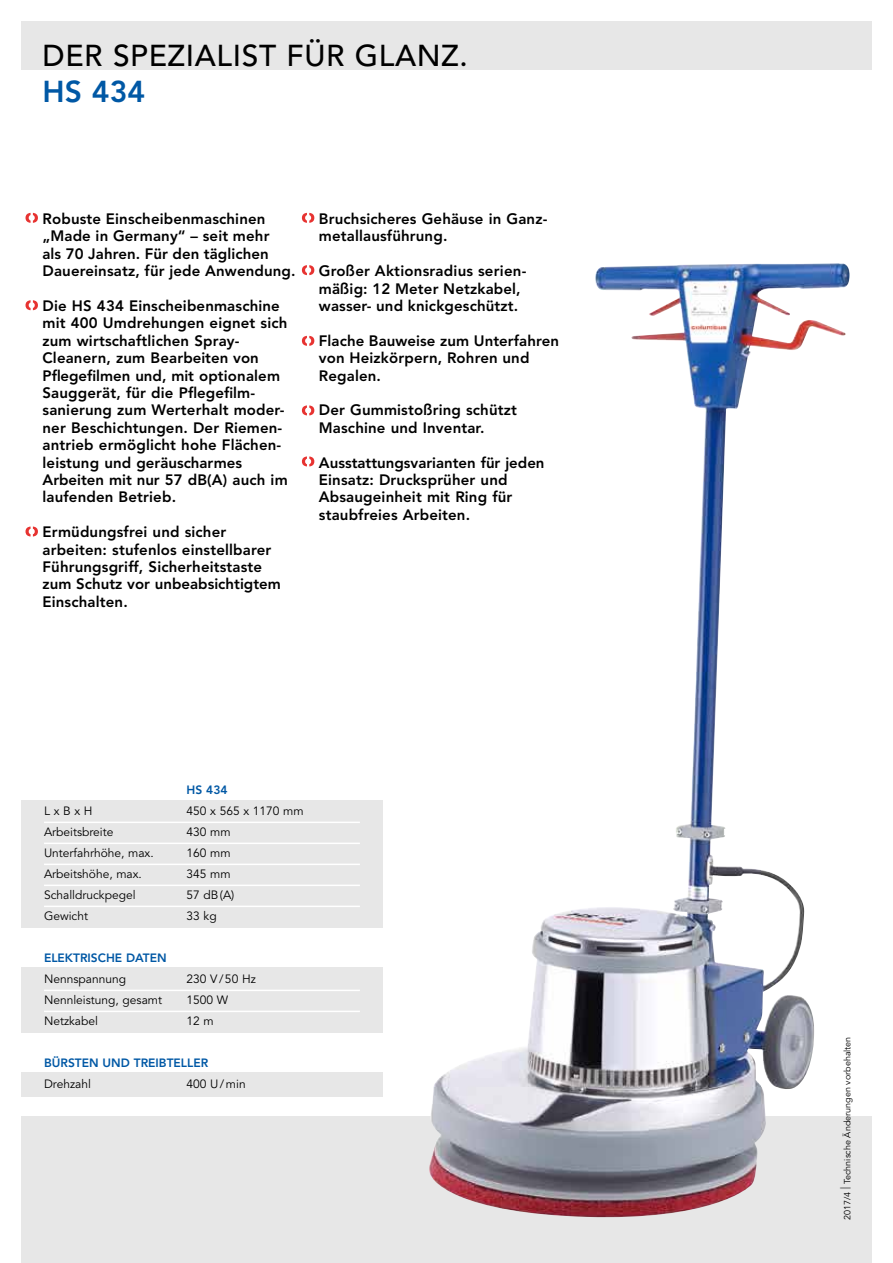
<style>
.page{position:relative;width:893px;height:1263px;background:#fff}
.page>*{position:absolute;margin:0;border:0;box-sizing:border-box;transform-origin:0 0}
.t1{font:500 30px "Avenir";letter-spacing:.02em;color:#000}
.t2{font:800 30px "Avenir";color:#0058a5}
.t3{font:800 15px/17.4px "Avenir";letter-spacing:.01em;color:#000}
.t4{font:12px "Avenir";color:#000}
.t5{font:800 12px "Avenir";color:#0058a5}
.t6{font:9px "Avenir";color:#000}
.s1{font-size:13.5px}
</style>
<div class="page">
<div style="left:21px;top:1117px;width:851px;height:146px;background:#e7e7e7"></div>
<div style="left:21px;top:21px;width:851px;height:49px;background:#e7e7e7"></div>
<img style="left:425px;top:264px;width:389px;height:954px">
<svg style="left:26px;top:213px;width:12px;height:10px"></svg>
<svg style="left:302px;top:213px;width:12px;height:10px"></svg>
<svg style="left:302px;top:265px;width:12px;height:10px"></svg>
<svg style="left:302px;top:336px;width:12px;height:10px"></svg>
<svg style="left:302px;top:405px;width:12px;height:10px"></svg>
<svg style="left:302px;top:456px;width:12px;height:10px"></svg>
<svg style="left:26px;top:300px;width:12px;height:10px"></svg>
<svg style="left:26px;top:526px;width:12px;height:10px"></svg>
<div style="left:21px;top:800px;width:362px;height:297px;background:#e7e7e7"></div>
<div style="left:21px;top:928px;width:362px;height:38px;background:#fff"></div>
<div style="left:21px;top:1033px;width:362px;height:38px;background:#fff"></div>
<hr style="left:44px;top:822px;width:316px;height:1px;background:#fff">
<hr style="left:44px;top:843px;width:316px;height:1px;background:#fff">
<hr style="left:44px;top:864px;width:316px;height:1px;background:#fff">
<hr style="left:44px;top:885px;width:316px;height:1px;background:#fff">
<hr style="left:44px;top:906px;width:316px;height:1px;background:#fff">
<hr style="left:44px;top:990px;width:316px;height:1px;background:#fff">
<hr style="left:44px;top:1011px;width:316px;height:1px;background:#fff">
<h1 class="t1" style="left:43px;top:38px;width:427px">DER SPEZIALIST FÜR GLANZ.</h1>
<h1 class="t2" style="left:43px;top:78px;width:104px">HS 434</h1>
<p class="t3" style="left:43px;top:211px;width:255px">Robuste Einscheibenmaschinen „Made in Germany“ – seit mehr<br>als 70 Jahren. Für den täglichen<br>Dauereinsatz, für jede Anwendung.</p>
<p class="t3" style="left:43px;top:298px;width:247px">Die HS 434 Einscheibenmaschine mit 400 Umdrehungen eignet sich zum wirtschaftlichen Spray-<br>Cleanern, zum Bearbeiten von<br>Pflegefilmen und, mit optionalem<br>Sauggerät, für die Pflege film&shy;sanierung zum Werterhalt moder&shy;ner Beschichtungen. Der Riemen&shy;antrieb ermöglicht hohe Flächen&shy;leistung und geräuscharmes<br>Arbeiten mit nur 57 dB(A) auch im laufenden Betrieb.</p>
<p class="t3" style="left:43px;top:525px;width:240px">Ermüdungsfrei und sicher arbeiten: stufenlos einstellbarer<br>Führungsgriff, Sicherheitstaste zum Schutz vor unbeabsichtigtem<br>Einschalten.</p>
<p class="t3" style="left:319px;top:211px;width:230px">Bruchsicheres Gehäuse in Ganz&shy;metallausführung.</p>
<p class="t3" style="left:319px;top:264px;width:209px">Großer Aktionsradius serien&shy;mäßig: 12 Meter Netzkabel, wasser- und knickgeschützt.</p>
<p class="t3" style="left:319px;top:333px;width:242px">Flache Bauweise zum Unterfahren von Heizkörpern, Rohren und<br>Regalen.</p>
<p class="t3" style="left:319px;top:403px;width:200px">Der Gummistoßring schützt<br>Maschine und Inventar.</p>
<p class="t3" style="left:319px;top:455px;width:227px">Ausstattungsvarianten für jeden<br>Einsatz: Drucksprüher und<br>Absaugeinheit mit Ring für staubfreies Arbeiten.</p>
<p class="t5" style="left:187px;top:785px;width:43px">HS 434</p>
<p class="t4" style="left:44px;top:806px;width:50px">L x B x H</p>
<p class="t4" style="left:187px;top:806px;width:119px">450 x 565 x 1170 mm</p>
<p class="t4" style="left:44px;top:827px;width:71px">Arbeitsbreite</p>
<p class="t4" style="left:187px;top:827px;width:46px">430 mm</p>
<p class="t4" style="left:44px;top:848px;width:111px">Unterfahrhöhe, max.</p>
<p class="t4" style="left:187px;top:848px;width:46px">160 mm</p>
<p class="t4" style="left:44px;top:869px;width:99px">Arbeitshöhe, max.</p>
<p class="t4" style="left:187px;top:869px;width:46px">345 mm</p>
<p class="t4" style="left:44px;top:890px;width:93px">Schalldruckpegel</p>
<p class="t4" style="left:187px;top:890px;width:49px">57 dB (A)</p>
<p class="t4" style="left:44px;top:911px;width:45px">Gewicht</p>
<p class="t4" style="left:187px;top:911px;width:32px">33 kg</p>
<p class="t5" style="left:44px;top:953px;width:124px">ELEKTRISCHE DATEN</p>
<p class="t4" style="left:44px;top:974px;width:84px">Nennspannung</p>
<p class="t4" style="left:187px;top:974px;width:71px">230 V / 50 Hz</p>
<p class="t4" style="left:44px;top:995px;width:120px">Nennleistung, gesamt</p>
<p class="t4" style="left:187px;top:995px;width:43px">1500 W</p>
<p class="t4" style="left:44px;top:1016px;width:55px">Netzkabel</p>
<p class="t4" style="left:187px;top:1016px;width:29px">12 m</p>
<p class="t5" style="left:44px;top:1058px;width:166px">BÜRSTEN UND TREIBTELLER</p>
<p class="t4" style="left:44px;top:1079px;width:48px">Drehzahl</p>
<p class="t4" style="left:187px;top:1079px;width:61px">400 U / min</p>
<p class="t6" style="left:843px;top:1220px;width:185px;rotate:-90deg">2017/4 <span class="s1">|</span> Technische Änderungen vorbehalten</p>
</div>
